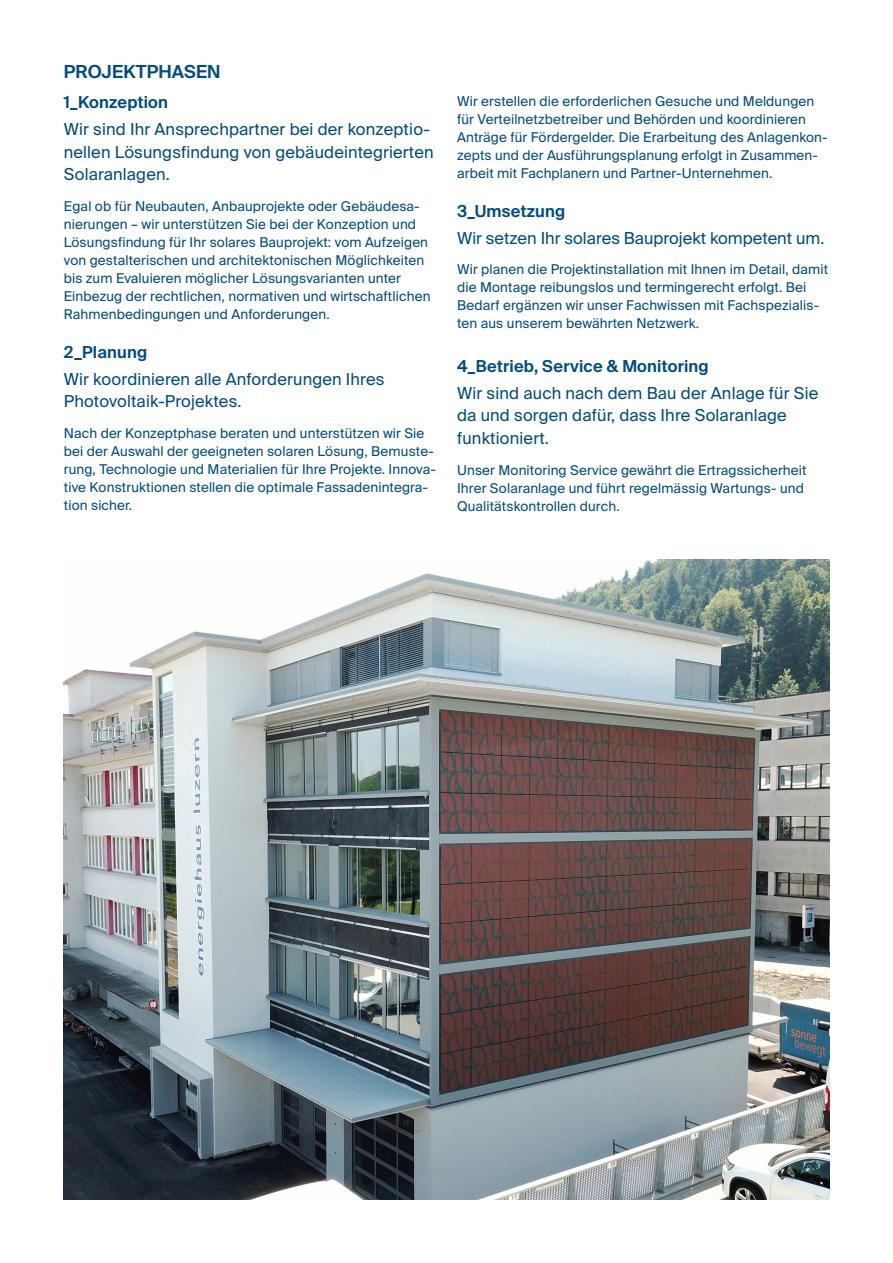
<style>
.page{position:relative;width:893px;height:1263px;background:#fff}
.page>*{position:absolute;margin:0;border:0;box-sizing:border-box;transform-origin:0 0}
.t1{font:600 18px "Suisse Intl";letter-spacing:.01em;color:#004c82}
.t2{font:16.5px/22.5px "Suisse Intl";letter-spacing:.01em;color:#004c82}
.t3{font:600 16.5px "Suisse Intl";letter-spacing:.01em;color:#004c82}
.t4{font:13.5px/18px "Suisse Intl";letter-spacing:.01em;color:#004c82}
</style>
<div class="page">
<img style="left:64px;top:559px;width:765px;height:640px">
<h1 class="t1" style="left:64px;top:61px;width:158px">PROJEKTPHASEN</h1>
<p class="t3" style="left:64px;top:93px;width:106px">1_Konzeption</p>
<p class="t2" style="left:64px;top:118px;width:371px">Wir sind Ihr Ansprechpartner bei der konzeptio&shy;nellen Lösungsfindung von gebäudeintegrierten<br>Solaranlagen.</p>
<p class="t4" style="left:64px;top:197px;width:368px">Egal ob für Neubauten, Anbauprojekte oder Gebäudesa&shy;nierungen – wir unterstützen Sie bei der Konzeption und Lösungsfindung für Ihr solares Bauprojekt: vom Aufzeigen von gestalterischen und architektonischen Möglichkeiten bis zum Evaluieren möglicher Lösungsvarianten unter Einbezug der rechtlichen, normativen und wirtschaftlichen Rahmenbedingungen und Anforderungen.</p>
<p class="t3" style="left:64px;top:343px;width:85px">2_Planung</p>
<p class="t2" style="left:64px;top:368px;width:322px">Wir koordinieren alle Anforderungen Ihres<br>Photovoltaik-Projektes.</p>
<p class="t4" style="left:64px;top:424px;width:374px">Nach der Konzeptphase beraten und unterstützen wir Sie bei der Auswahl der geeigneten solaren Lösung, Bemuste&shy;rung, Technologie und Materialien für Ihre Projekte. Innova&shy;tive Konstruktionen stellen die optimale Fassadenintegra&shy;tion sicher.</p>
<p class="t4" style="left:457px;top:92px;width:372px">Wir erstellen die erforderlichen Gesuche und Meldungen für Verteilnetzbetreiber und Behörden und koordinieren Anträge für Fördergelder. Die Erarbeitung des Anlagenkon&shy;zepts und der Ausführungsplanung erfolgt in Zusammen&shy;arbeit mit Fachplanern und Partner-Unternehmen.</p>
<p class="t3" style="left:457px;top:201px;width:110px">3_Umsetzung</p>
<p class="t2" style="left:457px;top:227px;width:369px">Wir setzen Ihr solares Bauprojekt kompetent um.</p>
<p class="t4" style="left:457px;top:261px;width:373px">Wir planen die Projektinstallation mit Ihnen im Detail, damit die Montage reibungslos und termingerecht erfolgt. Bei Bedarf ergänzen wir unser Fachwissen mit Fachspezialis&shy;ten aus unserem bewährten Netzwerk.</p>
<p class="t3" style="left:457px;top:357px;width:253px">4_Betrieb, Service &amp; Monitoring</p>
<p class="t2" style="left:457px;top:382px;width:363px">Wir sind auch nach dem Bau der Anlage für Sie da und sorgen dafür, dass Ihre Solaranlage funktioniert.</p>
<p class="t4" style="left:457px;top:461px;width:351px">Unser Monitoring Service gewährt die Ertragssicherheit<br>Ihrer Solaranlage und führt regelmässig Wartungs- und<br>Qualitätskontrollen durch.</p>
</div>
